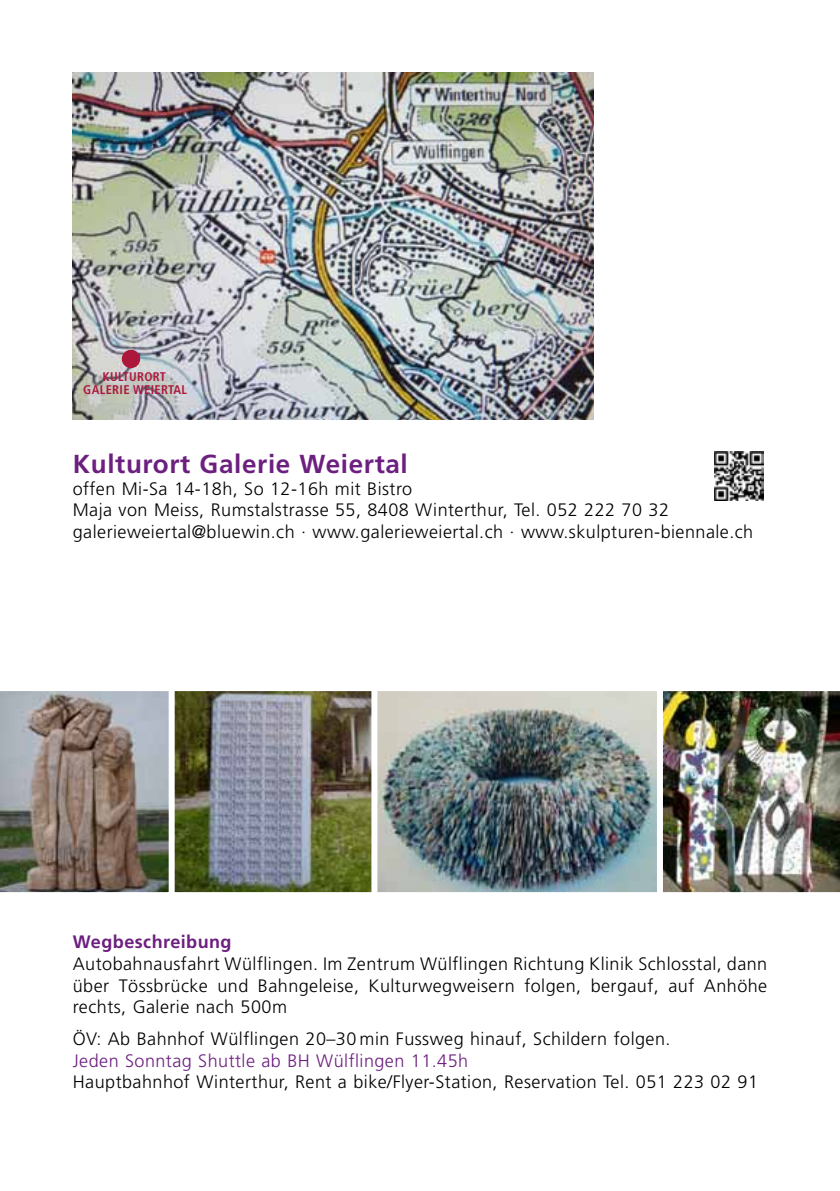
<style>
.page{position:relative;width:840px;height:1191px;background:#fff}
.page>*{position:absolute;margin:0;border:0;box-sizing:border-box;transform-origin:0 0}
.t1{font:700 26px "Frutiger";letter-spacing:.025em;color:#6d1f80}
.t2{font:300 18px/21.6px "Frutiger";letter-spacing:.025em;color:#000}
.t3{font:300 18px "Frutiger";letter-spacing:.025em;color:#6d1f80}
.t4{font:700 18px "Frutiger";letter-spacing:.025em;color:#6d1f80}
.t5{font:700 condensed 12.6px/13.4px "Frutiger";letter-spacing:.025em;color:#ad173c;text-align:center}
</style>
<div class="page">
<img style="left:72px;top:72px;width:521px;height:348px">
<div style="left:124px;top:352px;width:14px;height:14px;background:#ad173c;border-radius:50%"></div>
<div style="left:122px;top:350px;width:18px;height:18px;border:4px solid #ad173c;border-radius:50%"></div>
<img style="left:714px;top:452px;width:49px;height:49px">
<img style="left:377px;top:692px;width:279px;height:199px">
<div style="left:370px;top:685px;width:298px;height:213px;border:6px solid #fff"></div>
<img style="left:656px;top:685px;width:183px;height:213px">
<img style="left:175px;top:692px;width:195px;height:199px">
<div style="left:168px;top:685px;width:209px;height:213px;border:6px solid #fff"></div>
<svg style="left:0;top:685px;width:174px;height:213px;background:#918983"></svg>
<p class="t5" style="left:83px;top:370px;width:105px">KULTURORT<br>GALERIE WEIERTAL</p>
<h1 class="t1" style="left:73px;top:449px;width:336px">Kulturort Galerie Weiertal</h1>
<p class="t2" style="left:73px;top:477px;width:681px">offen Mi-Sa 14-18h, So 12-16h mit Bistro<br>Maja von Meiss, Rumstalstrasse 55, 8408 Winterthur, Tel. 052 222 70 32 galerieweiertal@bluewin.ch · www.galerieweiertal.ch · www.skulpturen-biennale.ch</p>
<p class="t4" style="left:73px;top:931px;width:160px">Wegbeschreibung</p>
<p class="t2" style="left:73px;top:953px;width:695px;text-align:justify">Autobahnausfahrt Wülflingen. Im Zentrum Wülflingen Richtung Klinik Schlosstal, dann über Tössbrücke und Bahngeleise, Kulturwegweisern folgen, bergauf, auf Anhöhe rechts, Galerie nach 500m</p>
<p class="t2" style="left:73px;top:1028px;width:599px">ÖV: Ab Bahnhof Wülflingen 20–30 min Fussweg hinauf, Schildern folgen.</p>
<p class="t3" style="left:73px;top:1050px;width:396px">Jeden Sonntag Shuttle ab BH Wülflingen 11.45h</p>
<p class="t2" style="left:73px;top:1071px;width:686px">Hauptbahnhof Winterthur, Rent a bike/Flyer-Station, Reservation Tel. 051 223 02 91</p>
</div>
